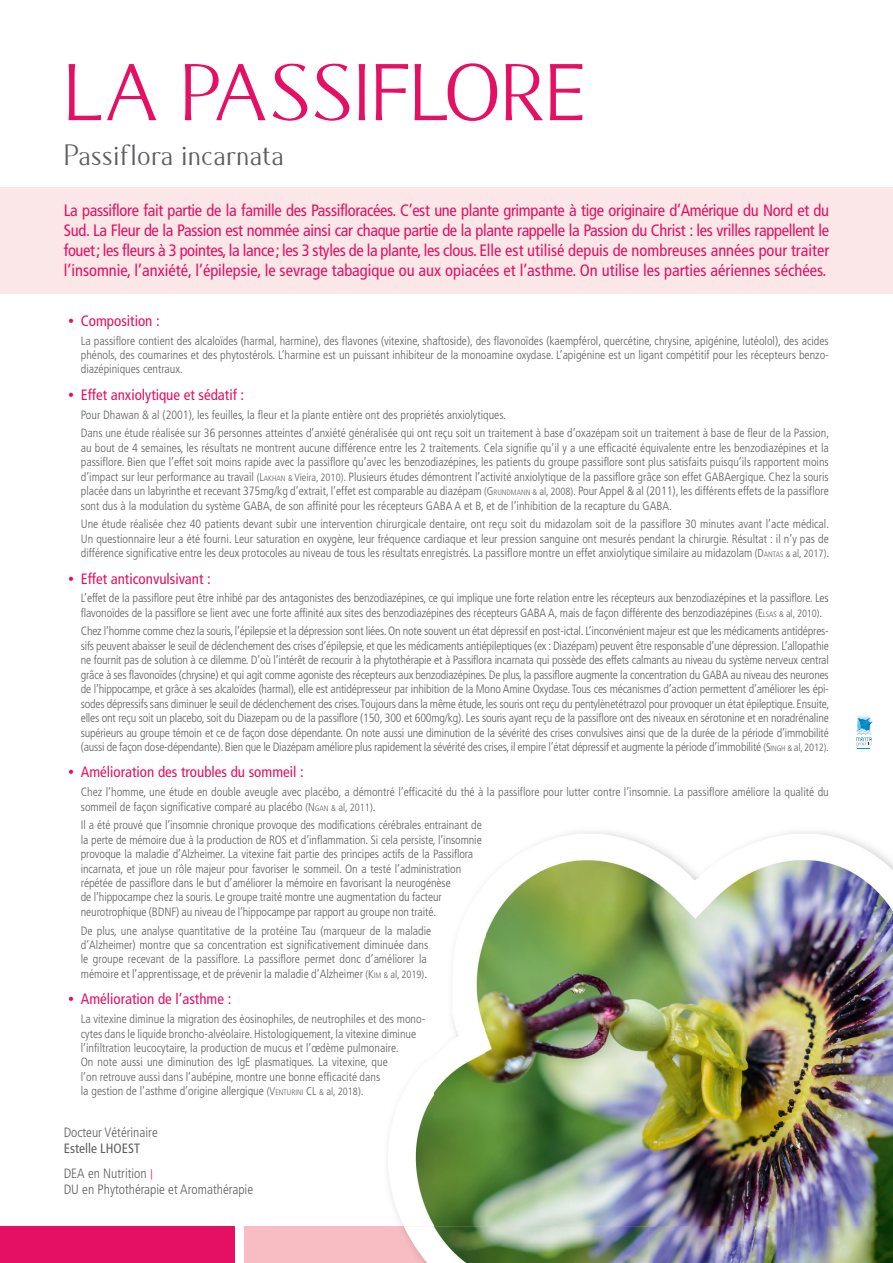
<style>
.page{position:relative;width:893px;height:1263px;background:#fff}
.page>*{position:absolute;margin:0;border:0;box-sizing:border-box;transform-origin:0 0}
.t1{font:81px "Caramella";color:#e50f63}
.t2{font:30px "Caramella";color:#5f5f62}
.t3{font:condensed 16.5px/20px "Frutiger";color:#e50f63;text-align:justify}
.t4{font:condensed 15px "Frutiger";color:#e50f63}
.t5{font:300 condensed 13.5px/24.8px "Frutiger";color:#5f5f62}
.t6{font:300 condensed 12px/14.4px "Frutiger";color:#5f5f62;text-align:justify}
.t7{font:300 condensed 10.5px "Frutiger";color:#5f5f62}
.s1{font-weight:300;font-size:12px}
.s2{font-size:12.75px;color:#fff}
.s3{font-size:10.5px}
.s4{font-size:11.25px}
.s5{font-size:7.8px}
.s6{font-size:8.25px}
.s7{font-weight:400}
.s8{font-size:10.2px;color:#e50f63}
.s9{font-size:12px}
</style>
<div class="page">
<div style="left:0;top:1226px;width:234px;height:37px;background:#e50f63"></div>
<div style="left:245px;top:1226px;width:403px;height:37px;background:#f7bdc3"></div>
<svg style="left:857px;top:748px;width:13px;height:1px"></svg>
<svg style="left:855px;top:715px;width:18px;height:32px"></svg>
<div style="left:0;top:187px;width:893px;height:106px;background:#fce7e8"></div>
<img style="left:486px;top:834px;width:407px;height:429px">
<img style="left:433px;top:935px;width:53px;height:291px">
<img style="left:388px;top:1096px;width:45px;height:131px">
<img style="left:659px;top:1226px;width:234px;height:37px">
<img style="left:404px;top:1226px;width:244px;height:37px">
<h1 class="t1" style="left:64px;top:49px;width:522px">LA PASSIFLORE</h1>
<h2 class="t2" style="left:64px;top:139px;width:222px">Passiflora incarnata</h2>
<p class="t3" style="left:64px;top:202px;width:767px">La passiflore fait partie de la famille des Passifloracées. C’est une plante grimpante à tige originaire d’Amérique du Nord et du Sud. La Fleur de la Passion est nommée ainsi car chaque partie de la plante rappelle la Passion du Christ : les vrilles rappellent le fouet ; les fleurs à 3 pointes, la lance ; les 3 styles de la plante, les clous. Elle est utilisé depuis de nombreuses années pour traiter l’insomnie, l’anxiété, l’épilepsie, le sevrage tabagique ou aux opiacées et l’asthme. On utilise les parties aériennes séchées.</p>
<p class="t4" style="left:68px;top:315px;width:93px"><span class="s1">•</span> Composition :</p>
<p class="t6" style="left:81px;top:334px;width:749px;text-indent:-13px"><span class="s2">•</span> La passiflore contient des alcaloïdes (harmal, harmine), des flavones (vitexine, shaftoside), des flavonoïdes (kaempférol, quercétine, chrysine, apigénine, lutéolol), des acides phénols, des coumarines et des phytostérols. L’harmine est un puissant inhibiteur de la monoamine oxydase. L’apigénine est un ligant compétitif pour les récepteurs benzo&shy;diazépiniques centraux.</p>
<p class="t4" style="left:68px;top:389px;width:177px"><span class="s1">•</span> Effet anxiolytique et sédatif :</p>
<p class="t6" style="left:68px;top:408px;width:439px"><span class="s2">•</span> Pour Dhawan &amp; al (2001), les feuilles, la fleur et la plante entière ont des propriétés anxiolytiques.</p>
<p class="t6" style="left:81px;top:427px;width:750px;text-indent:-13px"><span class="s2">•</span> Dans une étude réalisée sur 36 personnes atteintes d’anxiété généralisée qui ont reçu soit un traitement à base d’oxazépam soit un traitement à base de fleur de la Passion, au bout de 4 semaines, les résultats ne montrent aucune différence entre les 2 traitements. Cela signifie qu’il y a une efficacité équivalente entre les benzodiazépines et la passiflore. Bien que l’effet soit moins rapide avec la passiflore qu’avec les benzodiazépines, les patients du groupe passiflore sont plus satisfaits puisqu’ils rapportent moins d’impact sur leur performance au travail <span class="s3">(</span><span class="s4">L</span><span class="s5">AKHAN</span> <span class="s6">&amp;</span> <span class="s3">Vieira, 2010)</span>. Plusieurs études démontrent l’activité anxiolytique de la passiflore grâce son effet GABAergique. Chez la souris placée dans un labyrinthe et recevant 375mg/kg d’extrait, l’effet est comparable au diazépam <span class="s3">(</span><span class="s4">G</span><span class="s5">RUNDMANN</span> <span class="s6">&amp;</span> <span class="s3">al, 2008)</span>. Pour Appel &amp; al (2011), les différents effets de la passiflore sont dus à la modulation du système GABA, de son affinité pour les récepteurs GABA A et B, et de l’inhibition de la recapture du GABA.</p>
<p class="t6" style="left:81px;top:518px;width:750px;text-indent:-13px"><span class="s2">•</span> Une étude réalisée chez 40 patients devant subir une intervention chirurgicale dentaire, ont reçu soit du midazolam soit de la passiflore 30 minutes avant l’acte médical.<br>Un questionnaire leur a été fourni. Leur saturation en oxygène, leur fréquence cardiaque et leur pression sanguine ont mesurés pendant la chirurgie. Résultat : il n’y pas de différence significative entre les deux protocoles au niveau de tous les résultats enregistrés. La passiflore montre un effet anxiolytique similaire au midazolam <span class="s3">(</span><span class="s4">D</span><span class="s5">ANTAS</span> <span class="s6">&amp;</span> <span class="s3">al, 2017)</span>.</p>
<p class="t4" style="left:68px;top:572px;width:144px"><span class="s1">•</span> Effet anticonvulsivant :</p>
<p class="t6" style="left:68px;top:592px;width:762px;text-align:center"><span class="s2">•</span> L’effet de la passiflore peut être inhibé par des antagonistes des benzodiazépines, ce qui implique une forte relation entre les récepteurs aux benzodiazépines et la passiflore. Les flavonoïdes de la passiflore se lient avec une forte affinité aux sites des benzodiazépines des récepteurs GABA A, mais de façon différente des benzodiazépines <span class="s3">(</span><span class="s4">E</span><span class="s5">LSAS</span> <span class="s6">&amp;</span> <span class="s3">al, 2010)</span>.</p>
<p class="t6" style="left:81px;top:625px;width:750px;text-indent:-13px"><span class="s2">•</span> Chez l’homme comme chez la souris, l’épilepsie et la dépression sont liées. On note souvent un état dépressif en post-ictal. L’inconvénient majeur est que les médicaments antidépres&shy;sifs peuvent abaisser le seuil de déclenchement des crises d’épilepsie, et que les médicaments antiépileptiques (ex : Diazépam) peuvent être responsable d’une dépression. L’allopathie ne fournit pas de solution à ce dilemme. D’où l’intérêt de recourir à la phytothérapie et à Passiflora incarnata qui possède des effets calmants au niveau du système nerveux central grâce à ses flavonoïdes (chrysine) et qui agit comme agoniste des récepteurs aux benzodiazépines. De plus, la passiflore augmente la concentration du GABA au niveau des neurones de l’hippocampe, et grâce à ses alcaloïdes (harmal), elle est antidépresseur par inhibition de la Mono Amine Oxydase. Tous ces mécanismes d’action permettent d’améliorer les épi&shy;sodes dépressifs sans diminuer le seuil de déclenchement des crises. Toujours dans la même étude, les souris ont reçu du pentylènetétrazol pour provoquer un état épileptique. Ensuite, elles ont reçu soit un placebo, soit du Diazepam ou de la passiflore (150, 300 et 600mg/kg). Les souris ayant reçu de la passiflore ont des niveaux en sérotonine et en noradrénaline supérieurs au groupe témoin et ce de façon dose dépendante. On note aussi une diminution de la sévérité des crises convulsives ainsi que de la durée de la période d’immobilité (aussi de façon dose-dépendante). Bien que le Diazépam améliore plus rapidement la sévérité des crises, il empire l’état dépressif et augmente la période d’immobilité <span class="s3">(</span><span class="s4">S</span><span class="s5">INGH</span> <span class="s6">&amp;</span> <span class="s3">al, 2012).</span></p>
<p class="t4" style="left:68px;top:766px;width:237px"><span class="s1">•</span> Amélioration des troubles du sommeil :</p>
<p class="t6" style="left:81px;top:786px;width:749px;text-indent:-13px"><span class="s2">•</span> Chez l’homme, une étude en double aveugle avec placébo, a démontré l’efficacité du thé à la passiflore pour lutter contre l’insomnie. La passiflore améliore la qualité du sommeil de façon significative comparé au placébo <span class="s3">(</span><span class="s4">N</span><span class="s5">GAN</span> <span class="s6">&amp;</span> <span class="s3">al, 2011)</span>.</p>
<p class="t6" style="left:81px;top:819px;width:402px;text-align:left;text-indent:-13px"><span class="s2">•</span> Il a été prouvé que l’insomnie chronique provoque des modifications cérébrales entrainant de la perte de mémoire due à la production de ROS et d’inflammation. Si cela persiste, l’insomnie provoque la maladie d’Alzheimer. La vitexine fait partie des principes actifs de la Passiflora incarnata, et joue un rôle majeur pour favoriser le sommeil. On a testé l’administration répétée de passiflore dans le but d’améliorer la mémoire en favorisant la neurogénèse<br>de l’hippocampe chez la souris. Le groupe traité montre une augmentation du facteur neurotrophique (BDNF) au niveau de l’hippocampe par rapport au groupe non traité.</p>
<p class="t6" style="left:81px;top:924px;width:352px;text-align:left;text-indent:-13px"><span class="s2">•</span> De plus, une analyse quantitative de la protéine Tau (marqueur de la maladie d’Alzheimer) montre que sa concentration est significativement diminuée dans le groupe recevant de la passiflore. La passiflore permet donc d’améliorer la mémoire et l’apprentissage, et de prévenir la maladie d’Alzheimer <span class="s3">(</span><span class="s4">K</span><span class="s5">IM</span></p>
<p class="t4" style="left:68px;top:993px;width:165px"><span class="s1">•</span> Amélioration de l’asthme :</p>
<p class="t6" style="left:81px;top:1013px;width:346px;text-align:left;text-indent:-13px"><span class="s2">•</span> La vitexine diminue la migration des éosinophiles, de neutrophiles et des mono&shy;cytes dans le liquide broncho-alvéolaire. Histologiquement, la vitexine diminue l’infiltration leucocytaire, la production de mucus et l’œdème pulmonaire.<br>On note aussi une diminution des IgE plasmatiques. La vitexine, que<br>l’on retrouve aussi dans l’aubépine, montre une bonne efficacité dans<br>la gestion de l’asthme d’origine allergique <span class="s3">(</span><span class="s4">V</span><span class="s5">ENTURINI</span> <span class="s4">CL</span> <span class="s6">&amp;</span> <span class="s3">al, 2018)</span>.</p>
<p class="t5" style="left:64px;top:1121px;width:96px">Docteur Vétérinaire</p>
<p class="t5" style="left:64px;top:1137px;width:91px"><span class="s7">Estelle LHOEST<br></span>DEA en Nutrition <span class="s8">|</span></p>
<p class="t5" style="left:64px;top:1178px;width:191px">DU en Phytothérapie et Aromathérapie</p>
<p class="t7" style="left:384px;top:970px;width:45px"><span class="s6">&amp;</span> al, 2019)<span class="s9">.</span></p>
</div>
